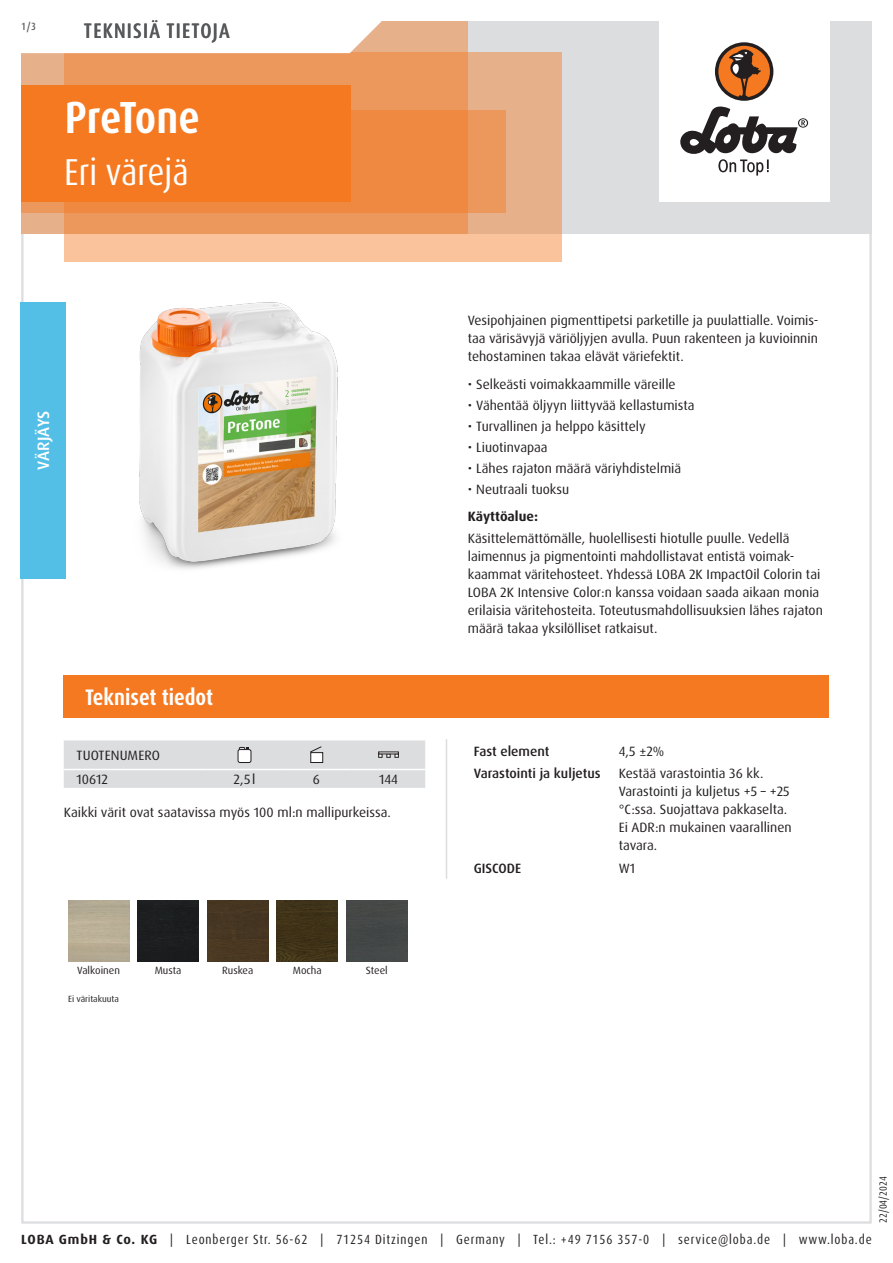
<style>
.page{position:relative;width:893px;height:1263px;background:#fff}
.page>*{position:absolute;margin:0;border:0;box-sizing:border-box;transform-origin:0 0}
.Produktname_weiss{font:700 condensed 45px "Dax Pro";letter-spacing:-.005em;color:#fff}
.Variante_weiss{font:condensed 37.5px "Dax Pro";color:#fff}
.Abschnitt{font:700 condensed 22.5px "Dax Pro";color:#fff}
.TI{font:500 condensed 21px "Dax Pro";letter-spacing:.06em;color:#57585a}
.Produktart_Grundierung{font:500 16.5px "Dax Pro";letter-spacing:.01em;color:#fff}
.Text{font:13.5px/18px "Dax Pro";color:#231f20;text-align:justify}
.Text_ohne_Silbentrennung{font:13.5px/18px "Dax Pro";color:#231f20}
.Text_Medium{font:500 13.5px "Dax Pro";color:#231f20}
.Text_Großbuchstaben{font:13.5px "Dax Pro";letter-spacing:.01em;color:#231f20}
.Text_Bold{font:700 13.5px "Dax Pro";color:#231f20}
.Text_zentriert{font:13.5px "Dax Pro";color:#231f20}
.t1{font:condensed 13.35px "Dax Pro";letter-spacing:.065em;color:#231f20}
.Legende{font:10.5px "Dax Pro";color:#231f20}
.t2{font:condensed 10.5px "Dax Pro";color:#231f20}
.t3{font:500 condensed 10.5px "Dax Pro";color:#57585a}
.Footnote{font:9px "Dax Pro";color:#231f20}
.s1{font-weight:700;font-stretch:normal}
</style>
<div class="page">
<hr style="left:446px;top:739px;width:1px;height:140px;background:#dcdddf">
<svg style="left:64px;top:740px;width:361px;height:48px;background:#dcdddf"></svg>
<hr style="left:378px;top:751px;width:21px;height:3px;background:#fff">
<div style="left:64px;top:675px;width:765px;height:43px;background:#f47921"></div>
<div style="left:138px;top:900px;width:61px;height:61px;background:#1b1d1f"></div>
<div style="left:207px;top:900px;width:61px;height:61px;background:#473622"></div>
<img style="left:277px;top:900px;width:61px;height:61px">
<div style="left:346px;top:900px;width:61px;height:61px;background:#454847"></div>
<img style="left:139px;top:302px;width:199px;height:267px">
<div style="left:20px;top:302px;width:46px;height:276px;background:#53bfe6"></div>
<div style="left:21px;top:21px;width:851px;height:213px;background:#dcdddf"></div>
<div style="left:659px;top:0;width:170px;height:202px;background:#fff"></div>
<svg style="left:680px;top:106px;width:128px;height:70px"></svg>
<div style="left:715px;top:42px;width:58px;height:59px;background:#231f20;border-radius:50%"></div>
<svg style="left:718px;top:45px;width:52px;height:52px"></svg>
<div style="left:64px;top:52px;width:497px;height:209px;background:linear-gradient(to right,#fec79f,#efb992)"></div>
<div style="left:21px;top:111px;width:485px;height:102px;background:#ec975b"></div>
<svg style="left:21px;top:21px;width:447px;height:213px;background:#ec9355"></svg>
<svg style="left:21px;top:21px;width:411px;height:34px;background:#faede4"></svg>
<div style="left:21px;top:85px;width:330px;height:117px;background:#f47921"></div>
<p class="t3" style="left:21px;top:19px;width:16px">1/3</p>
<p class="TI" style="left:84px;top:17px;width:147px">TEKNISIÄ TIETOJA</p>
<p class="Produktname_weiss" style="left:65px;top:89px;width:137px">PreTone</p>
<p class="Variante_weiss" style="left:64px;top:148px;width:126px">Eri värejä</p>
<p class="Produktart_Grundierung" style="left:33px;top:470px;width:61px;rotate:-90deg">VÄRJÄYS</p>
<p class="Abschnitt" style="left:85px;top:683px;width:130px">Tekniset tiedot</p>
<p class="Text_Großbuchstaben" style="left:77px;top:746px;width:85px">TUOTENUMERO</p>
<p class="Text" style="left:77px;top:771px;width:33px">10612</p>
<p class="Text_zentriert" style="left:233px;top:771px;width:23px">2,5l</p>
<p class="Text_zentriert" style="left:313px;top:771px;width:9px">6</p>
<p class="Text_zentriert" style="left:379px;top:771px;width:20px">144</p>
<p class="Text" style="left:64px;top:803px;width:329px">Kaikki värit ovat saatavissa myös 100 ml:n mallipurkeissa.</p>
<p class="Legende" style="left:77px;top:963px;width:44px">Valkoinen</p>
<p class="Legende" style="left:155px;top:963px;width:28px">Musta</p>
<p class="Legende" style="left:222px;top:963px;width:33px">Ruskea</p>
<p class="Legende" style="left:293px;top:963px;width:30px">Mocha</p>
<p class="Legende" style="left:366px;top:963px;width:23px">Steel</p>
<p class="Footnote" style="left:68px;top:993px;width:52px">Ei väritakuuta</p>
<p class="Text" style="left:468px;top:312px;width:352px">Vesipohjainen pigmenttipetsi parketille ja puulattialle. Voimis&shy;taa värisävyjä väriöljyjen avulla. Puun rakenteen ja kuvioinnin tehostaminen takaa elävät väriefektit.</p>
<p class="Text" style="left:468px;top:375px;width:209px">• Selkeästi voimakkaammille väreille</p>
<p class="Text" style="left:468px;top:396px;width:228px">• Vähentää öljyyn liittyvää kellastumista</p>
<p class="Text" style="left:468px;top:417px;width:179px">• Turvallinen ja helppo käsittely</p>
<p class="Text" style="left:468px;top:438px;width:81px">• Liuotinvapaa</p>
<p class="Text" style="left:468px;top:459px;width:215px">• Lähes rajaton määrä väriyhdistelmiä</p>
<p class="Text" style="left:468px;top:480px;width:103px">• Neutraali tuoksu</p>
<p class="Text_Bold" style="left:468px;top:508px;width:72px">Käyttöalue:</p>
<p class="Text" style="left:468px;top:529px;width:357px;text-align:left">Käsittelemättömälle, huolellisesti hiotulle puulle. Vedellä laimennus ja pigmentointi mahdollistavat entistä voimak&shy;kaammat väritehosteet. Yhdessä LOBA 2K ImpactOil Colorin tai LOBA 2K Intensive Color:n kanssa voidaan saada aikaan monia erilaisia väritehosteita. Toteutusmahdollisuuksien lähes rajaton määrä takaa yksilölliset ratkaisut.</p>
<p class="Text_Medium" style="left:474px;top:742px;width:77px">Fast element</p>
<p class="Text_ohne_Silbentrennung" style="left:619px;top:742px;width:47px">4,5 ±2%</p>
<p class="Text_Medium" style="left:474px;top:765px;width:128px">Varastointi ja kuljetus</p>
<p class="Text_ohne_Silbentrennung" style="left:619px;top:764px;width:146px">Kestää varastointia 36 kk.</p>
<p class="Text_ohne_Silbentrennung" style="left:619px;top:782px;width:172px">Varastointi ja kuljetus +5 – +25 °C:ssa. Suojattava pakkaselta.</p>
<p class="Text_ohne_Silbentrennung" style="left:619px;top:818px;width:174px">Ei ADR:n mukainen vaarallinen tavara.</p>
<p class="Text_Medium" style="left:474px;top:859px;width:49px">GISCODE</p>
<p class="Text_ohne_Silbentrennung" style="left:619px;top:859px;width:18px">W1</p>
<p class="t2" style="left:876px;top:1222px;width:48px;rotate:-90deg">22/04/2024</p>
<p class="t1" style="left:21px;top:1230px;width:852px"><span class="s1">LOBA GmbH &amp; Co. KG</span> | Leonberger Str. 56-62 | 71254 Ditzingen | Germany | Tel.: +49 7156 357-0 | service@loba.de | www.loba.de</p>
</div>
